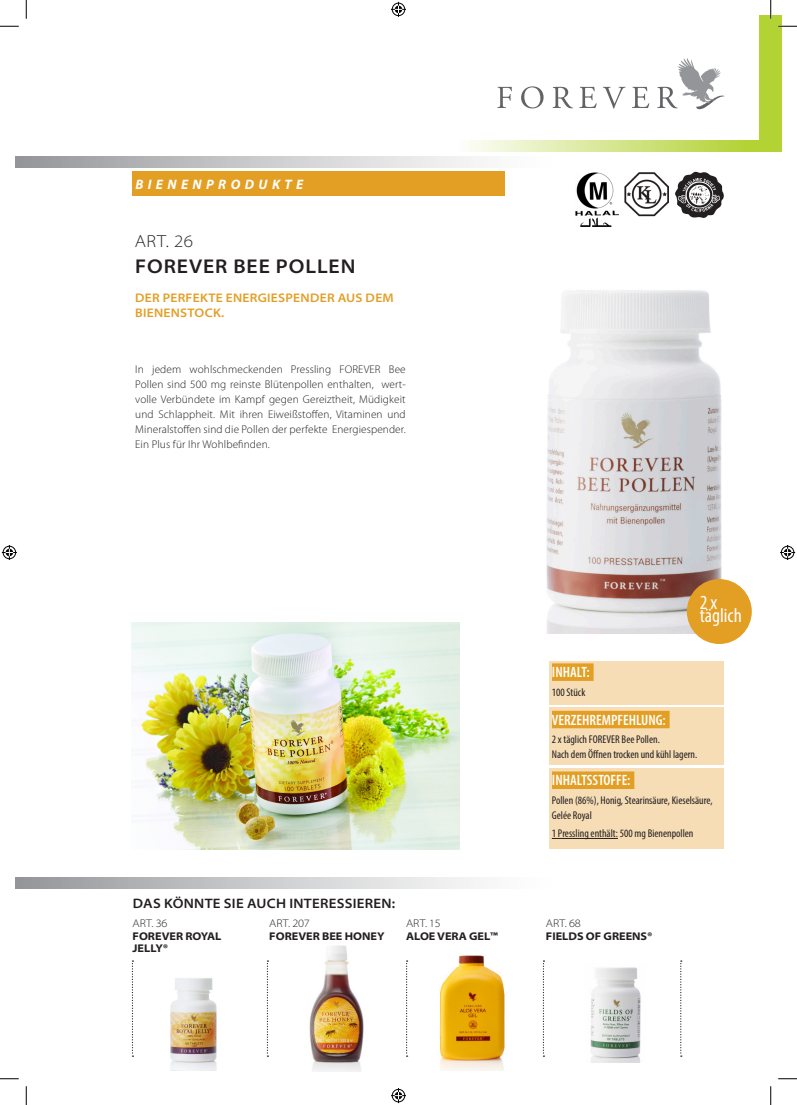
<style>
.page{position:relative;width:797px;height:1105px;background:#fff}
.page>*{position:absolute;margin:0;border:0;box-sizing:border-box;transform-origin:0 0}
.Produktbeschr__LiBü{font:600 semi-expanded 20px "Myriad Pro";letter-spacing:.045em;color:#231f20}
.Artikel-NR____Preis{font:condensed 20px "Myriad Pro";color:#fff}
.Produktbeschr__LiBü-2{font:300 semi-expanded 17.5px "Myriad Pro";color:#231f20}
.Artikel-NR____Preis-2{font:600 condensed 15px "Myriad Pro";color:#fff}
.Produktbeschr__LiBü-3{font:600 semi-expanded 13.75px "Myriad Pro";letter-spacing:.02em;color:#231f20}
.t1{font:italic 700 13.75px "Myriad Pro";letter-spacing:.32em;color:#fff}
.Artikel-NR____Preis-3{font:600 semi-expanded 12.5px/15px "Myriad Pro";letter-spacing:.02em;color:#e39e24}
.Produktbeschr__LiBü-4{font:300 11.25px/15px "Myriad Pro";letter-spacing:.01em;color:#231f20;text-align:justify}
.Artikel-NR____Preis-4{font:condensed 11.25px/15px "Myriad Pro";color:#231f20}
.Artikel-NR____Preis-5{font:700 semi-expanded 11.25px/12.5px "Myriad Pro";color:#231f20}
.Artikel-NR____Preis-6{font:300 semi-expanded 11.25px "Myriad Pro";color:#231f20}
.s1{font-weight:300}
</style>
<div class="page">
<div style="left:133px;top:172px;width:372px;height:24px;background:#e39e24"></div>
<svg style="left:16px;top:156px;width:460px;height:12px;background:#c6c7c9"></svg>
<svg style="left:16px;top:877px;width:460px;height:11px;background:#c6c7c9"></svg>
<div style="left:759px;top:16px;width:22px;height:127px;background:#b3d234"></div>
<svg style="left:470px;top:141px;width:311px;height:11px;background:#d2e489"></svg>
<svg style="left:497px;top:87px;width:15px;height:21px"></svg>
<svg style="left:521px;top:86px;width:22px;height:22px"></svg>
<svg style="left:552px;top:87px;width:21px;height:21px"></svg>
<svg style="left:579px;top:87px;width:17px;height:21px"></svg>
<svg style="left:603px;top:87px;width:22px;height:21px"></svg>
<svg style="left:632px;top:87px;width:17px;height:21px"></svg>
<svg style="left:657px;top:58px;width:68px;height:52px"></svg>
<svg style="left:267px;top:960px;width:1px;height:97px"></svg>
<svg style="left:406px;top:960px;width:1px;height:97px"></svg>
<svg style="left:132px;top:960px;width:1px;height:97px"></svg>
<div style="left:549px;top:661px;width:175px;height:43px;background:#f6ddb6"></div>
<div style="left:549px;top:708px;width:175px;height:57px;background:#f6ddb6"></div>
<div style="left:552px;top:663px;width:41px;height:18px;background:#e39e24"></div>
<div style="left:552px;top:711px;width:117px;height:17px;background:#e39e24"></div>
<div style="left:549px;top:769px;width:175px;height:80px;background:#f6ddb6"></div>
<div style="left:552px;top:771px;width:82px;height:18px;background:#e39e24"></div>
<hr style="left:552px;top:838px;width:66px;height:1px;background:#231f20">
<img style="left:546px;top:290px;width:206px;height:343px">
<div style="left:686px;top:579px;width:65px;height:65px;background:#e39e24;border-radius:50%"></div>
<img style="left:132px;top:623px;width:327px;height:226px">
<img style="left:170px;top:978px;width:47px;height:93px">
<img style="left:309px;top:945px;width:55px;height:127px">
<img style="left:439px;top:955px;width:66px;height:116px">
<svg style="left:543px;top:960px;width:1px;height:97px"></svg>
<img style="left:624px;top:172px;width:44px;height:45px">
<img style="left:675px;top:171px;width:49px;height:47px">
<img style="left:576px;top:173px;width:43px;height:54px">
<svg style="left:680px;top:960px;width:1px;height:97px"></svg>
<img style="left:590px;top:967px;width:51px;height:96px">
<svg style="left:0;top:25px;width:19px;height:2px"></svg>
<svg style="left:778px;top:25px;width:19px;height:2px"></svg>
<svg style="left:0;top:1078px;width:19px;height:1px"></svg>
<svg style="left:778px;top:1078px;width:19px;height:1px"></svg>
<svg style="left:25px;top:0;width:2px;height:19px"></svg>
<svg style="left:25px;top:1086px;width:2px;height:19px"></svg>
<svg style="left:770px;top:0;width:1px;height:19px"></svg>
<svg style="left:770px;top:1086px;width:1px;height:19px"></svg>
<svg style="left:391px;top:2px;width:15px;height:15px"></svg>
<svg style="left:391px;top:1088px;width:15px;height:15px"></svg>
<svg style="left:2px;top:545px;width:15px;height:15px"></svg>
<svg style="left:780px;top:545px;width:15px;height:15px"></svg>
<p class="t1" style="left:135px;top:175px;width:169px">BIENENPRODUKTE</p>
<p class="Produktbeschr__LiBü-2" style="left:135px;top:231px;width:59px">ART. 26</p>
<p class="Produktbeschr__LiBü" style="left:135px;top:255px;width:222px">FOREVER BEE POLLEN</p>
<p class="Artikel-NR____Preis-3" style="left:135px;top:290px;width:260px">DER PERFEKTE ENERGIESPENDER AUS DEM<br>BIENENSTOCK.</p>
<p class="Produktbeschr__LiBü-4" style="left:135px;top:362px;width:272px">In jedem wohlschmeckenden Pressling FOREVER Bee Pollen sind 500 mg reinste Blütenpollen enthalten, wert&shy;volle Verbündete im Kampf gegen Gereiztheit, Müdigkeit und Schlappheit. Mit ihren Eiweißstoffen, Vitaminen und Mineralstoffen sind die Pollen der perfekte Energiespender.<br>Ein Plus für Ihr Wohlbefinden.</p>
<p class="Produktbeschr__LiBü-3" style="left:133px;top:896px;width:264px">DAS KÖNNTE SIE AUCH INTERESSIEREN:</p>
<p class="Artikel-NR____Preis-5" style="left:133px;top:917px;width:90px"><span class="s1">ART. 36<br></span>FOREVER ROYAL<br>JELLY®</p>
<p class="Artikel-NR____Preis-5" style="left:269px;top:917px;width:117px"><span class="s1">ART. 207<br></span>FOREVER BEE HONEY</p>
<p class="Artikel-NR____Preis-6" style="left:406px;top:917px;width:36px">ART. 15</p>
<p class="Artikel-NR____Preis-5" style="left:406px;top:930px;width:93px">ALOE VERA GEL™</p>
<p class="Artikel-NR____Preis" style="left:699px;top:590px;width:19px">2 x</p>
<p class="Artikel-NR____Preis" style="left:699px;top:604px;width:43px">täglich</p>
<p class="Artikel-NR____Preis-2" style="left:552px;top:664px;width:39px">INHALT:</p>
<p class="Artikel-NR____Preis-4" style="left:552px;top:684px;width:35px">100 Stück</p>
<p class="Artikel-NR____Preis-2" style="left:552px;top:711px;width:115px">VERZEHREMPFEHLUNG:</p>
<p class="Artikel-NR____Preis-4" style="left:552px;top:732px;width:147px">2 x täglich FOREVER Bee Pollen.<br>Nach dem Öffnen trocken und kühl lagern.</p>
<p class="Artikel-NR____Preis-2" style="left:552px;top:772px;width:80px">INHALTSSTOFFE:</p>
<p class="Artikel-NR____Preis-4" style="left:552px;top:792px;width:162px">Pollen (86%), Honig, Stearinsäure, Kieselsäure,<br>Gelée Royal</p>
<p class="Artikel-NR____Preis-4" style="left:552px;top:826px;width:143px">1 Pressling enthält: 500 mg Bienenpollen</p>
<p class="Artikel-NR____Preis-5" style="left:546px;top:917px;width:108px"><span class="s1">ART. 68<br></span>FIELDS OF GREENS®</p>
</div>
